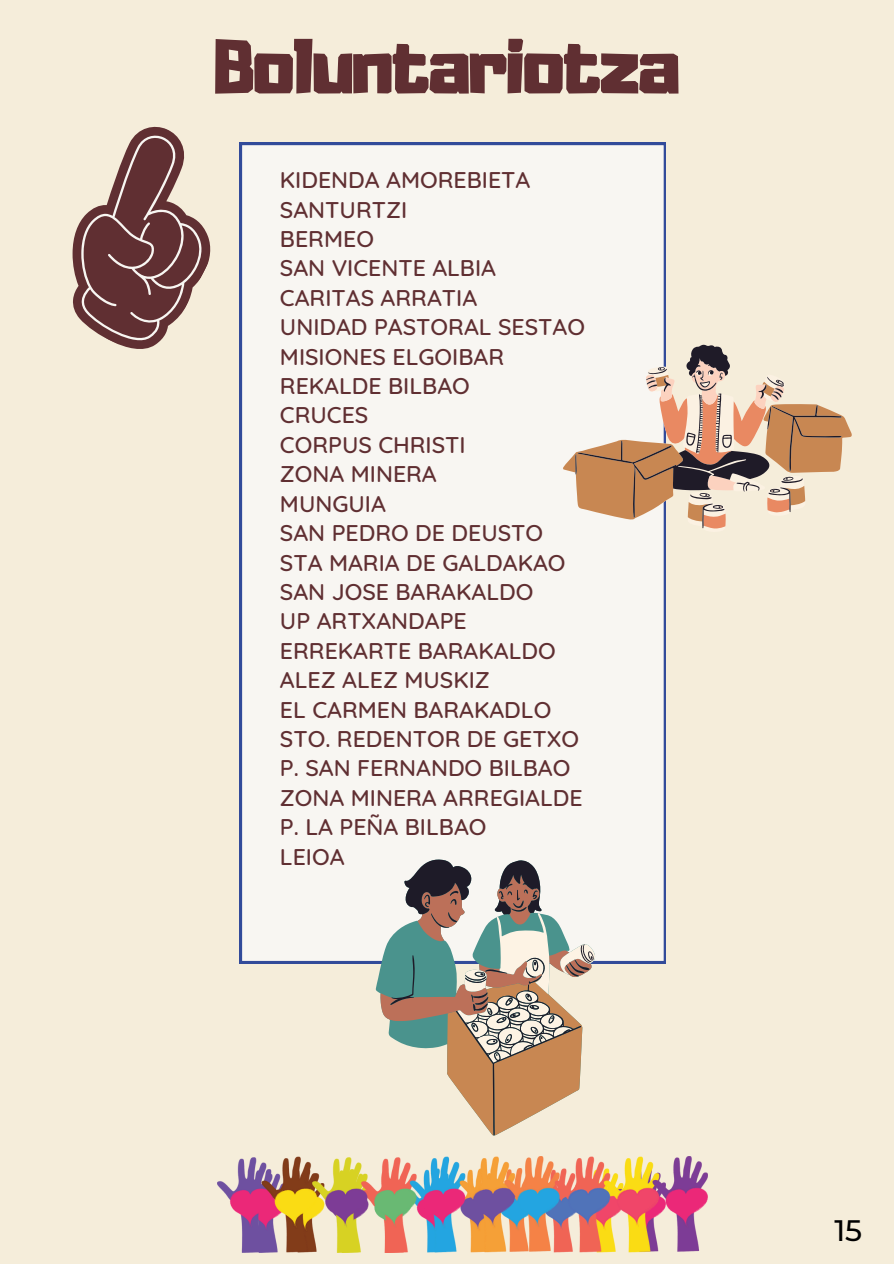
<style>
.page{position:relative;width:894px;height:1264px;background:#fff}
.page>*{position:absolute;margin:0;border:0;box-sizing:border-box;transform-origin:0 0}
.t1{font:68.55px "Adumu";letter-spacing:-.025em;color:#602f32}
.t2{font:500 29.55px "Montserrat";color:#000}
.t3{font:500 23.1px "Quicksand";color:#602f32}
</style>
<div class="page">
<div style="left:0;top:0;width:893px;height:1263px;background:#f5edda"></div>
<div style="left:240px;top:143px;width:425px;height:820px;background:#f8f6f2"></div>
<svg style="left:375px;top:858px;width:220px;height:135px"></svg>
<svg style="left:380px;top:874px;width:215px;height:162px"></svg>
<svg style="left:390px;top:858px;width:203px;height:277px"></svg>
<div style="left:239px;top:142px;width:15px;height:223px;background:#f8f6f2"></div>
<svg style="left:72px;top:126px;width:171px;height:231px"></svg>
<svg style="left:562px;top:344px;width:104px;height:188px"></svg>
<svg style="left:562px;top:358px;width:289px;height:171px"></svg>
<svg style="left:575px;top:344px;width:266px;height:184px"></svg>
<img style="left:217px;top:1156px;width:489px;height:96px">
<p class="t1" style="left:214px;top:39px;width:467px">Boluntariotza</p>
<h1 class="t3" style="left:280px;top:165px;width:252px">KIDENDA AMOREBIETA</h1>
<p class="t3" style="left:280px;top:194px;width:129px">SANTURTZI</p>
<p class="t3" style="left:280px;top:224px;width:95px">BERMEO</p>
<p class="t3" style="left:280px;top:253px;width:217px">SAN VICENTE ALBIA</p>
<p class="t3" style="left:280px;top:283px;width:199px">CARITAS ARRATIA</p>
<p class="t3" style="left:280px;top:312px;width:306px">UNIDAD PASTORAL SESTAO</p>
<p class="t3" style="left:280px;top:341px;width:226px">MISIONES ELGOIBAR</p>
<p class="t3" style="left:280px;top:371px;width:191px">REKALDE BILBAO</p>
<p class="t3" style="left:280px;top:400px;width:90px">CRUCES</p>
<p class="t3" style="left:280px;top:430px;width:187px">CORPUS CHRISTI</p>
<p class="t3" style="left:280px;top:459px;width:158px">ZONA MINERA</p>
<p class="t3" style="left:280px;top:488px;width:107px">MUNGUIA</p>
<p class="t3" style="left:280px;top:518px;width:265px">SAN PEDRO DE DEUSTO</p>
<p class="t3" style="left:280px;top:547px;width:287px">STA MARIA DE GALDAKAO</p>
<p class="t3" style="left:280px;top:577px;width:255px">SAN JOSE BARAKALDO</p>
<p class="t3" style="left:280px;top:606px;width:188px">UP ARTXANDAPE</p>
<p class="t3" style="left:280px;top:635px;width:277px">ERREKARTE BARAKALDO</p>
<p class="t3" style="left:280px;top:665px;width:211px">ALEZ ALEZ MUSKIZ</p>
<p class="t3" style="left:280px;top:694px;width:273px">EL CARMEN BARAKADLO</p>
<p class="t3" style="left:280px;top:724px;width:300px">STO. REDENTOR DE GETXO</p>
<p class="t3" style="left:280px;top:753px;width:292px">P. SAN FERNANDO BILBAO</p>
<p class="t3" style="left:280px;top:782px;width:304px">ZONA MINERA ARREGIALDE</p>
<p class="t3" style="left:280px;top:812px;width:208px">P. LA PEÑA BILBAO</p>
<p class="t3" style="left:280px;top:841px;width:66px">LEIOA</p>
<p class="t2" style="left:834px;top:1211px;width:29px">15</p>
</div>
